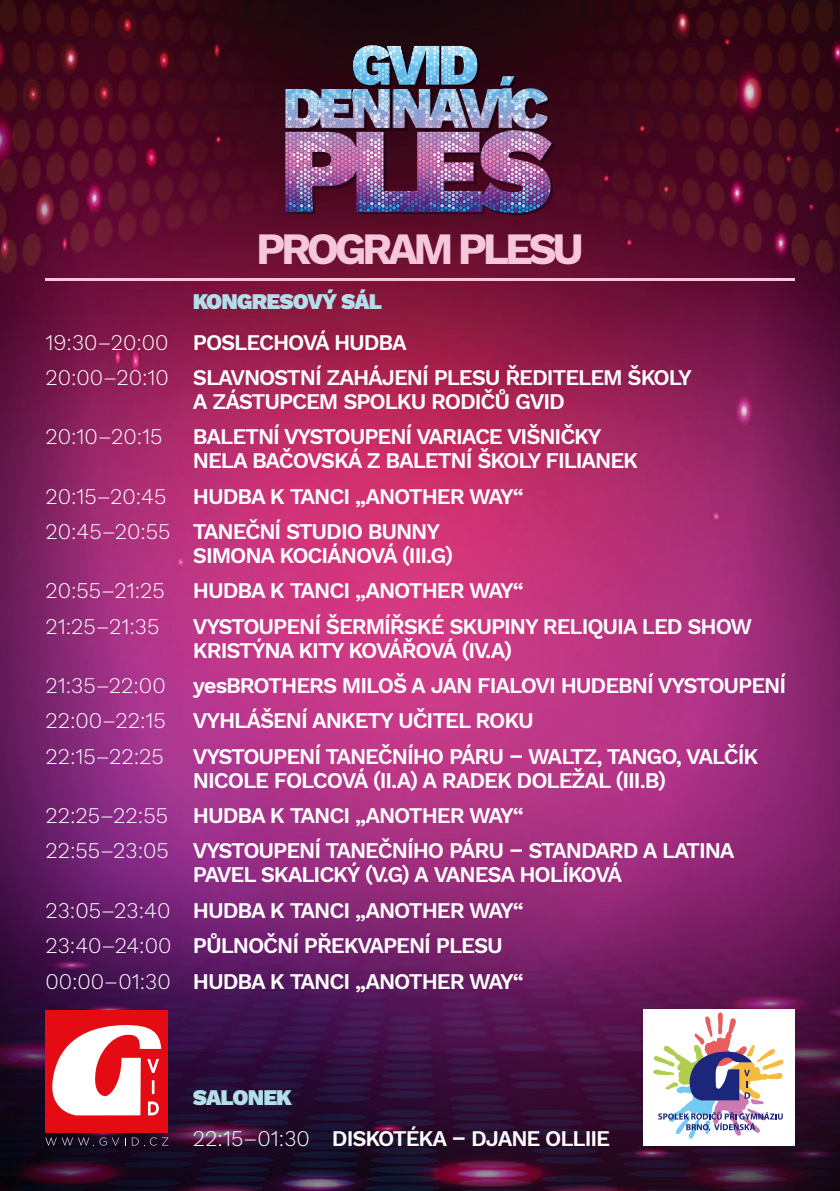
<style>
.page{position:relative;width:840px;height:1191px;background:#fff}
.page>*{position:absolute;margin:0;border:0;box-sizing:border-box;transform-origin:0 0}
.t1{font:700 44px "Work Sans";letter-spacing:-.1em;color:#f5c6dc}
.t2{font:600 22px/35.4px "Work Sans";letter-spacing:-.05em;color:#fff}
.t3{font:300 22px "Work Sans";color:#fff}
.s1{font-weight:900;color:#b2dfea}
.s2{font-weight:300}
</style>
<div class="page">
<img style="left:0;top:0;width:839px;height:1191px">
<div style="left:643px;top:1009px;width:151px;height:136px;background:#fff"></div>
<svg style="left:653px;top:1012px;width:130px;height:127px"></svg>
<div style="left:45px;top:1010px;width:123px;height:122px;background:#e40b14"></div>
<svg style="left:52px;top:1025px;width:109px;height:90px"></svg>
<svg style="left:45px;top:1137px;width:74px;height:8px"></svg>
<svg style="left:132px;top:1137px;width:36px;height:8px"></svg>
<hr style="left:45px;top:278px;width:749px;height:2px;background:#f5c6dc">
<img style="left:360px;top:85px;width:32px;height:3px">
<img style="left:401px;top:85px;width:40px;height:2px">
<img style="left:444px;top:52px;width:35px;height:35px">
<svg style="left:353px;top:45px;width:124px;height:40px"></svg>
<img style="left:285px;top:131px;width:266px;height:83px">
<img style="left:353px;top:64px;width:124px;height:6px">
<img style="left:289px;top:177px;width:260px;height:5px">
<h1 class="t1" style="left:256px;top:224px;width:329px">PROGRAM PLESU</h1>
<p class="t2" style="left:45px;top:282px;width:363px;line-height:41px;text-indent:147px"><span class="s1">KONGRESOVÝ SÁL<br></span><span class="s2">19:30–20:00</span> POSLECHOVÁ HUDBA</p>
<p class="t2" style="left:193px;top:366px;width:500px;line-height:24px;text-indent:-147px"><span class="s2">20:00–20:10</span> SLAVNOSTNÍ ZAHÁJENÍ PLESU ŘEDITELEM ŠKOLY<br>A ZÁSTUPCEM SPOLKU RODIČŮ GVID</p>
<p class="t3" style="left:45px;top:424px;width:119px">20:10–20:15</p>
<p class="t2" style="left:193px;top:426px;width:446px;line-height:24px">BALETNÍ VYSTOUPENÍ VARIACE VIŠNIČKY<br>NELA BAČOVSKÁ Z BALETNÍ ŠKOLY FILIANEK</p>
<p class="t2" style="left:45px;top:479px;width:480px"><span class="s2">20:15–20:45</span> HUDBA K TANCI „ANOTHER WAY“<br><span class="s2">20:45–20:55</span> TANEČNÍ STUDIO BUNNY</p>
<p class="t2" style="left:193px;top:539px;width:262px">SIMONA KOCIÁNOVÁ (III.G)</p>
<p class="t3" style="left:45px;top:578px;width:121px">20:55–21:25</p>
<p class="t2" style="left:193px;top:574px;width:332px">HUDBA K TANCI „ANOTHER WAY“</p>
<p class="t3" style="left:45px;top:613px;width:115px">21:25–21:35</p>
<p class="t2" style="left:193px;top:615px;width:560px;line-height:24px">VYSTOUPENÍ ŠERMÍŘSKÉ SKUPINY RELIQUIA LED SHOW<br>KRISTÝNA KITY KOVÁŘOVÁ (IV.A)</p>
<p class="t2" style="left:45px;top:669px;width:741px"><span class="s2">21:35–22:00</span> yesBROTHERS MILOŠ A JAN FIALOVI HUDEBNÍ VYSTOUPENÍ<br><span class="s2">22:00–22:15</span> VYHLÁŠENÍ ANKETY UČITEL ROKU<br><span class="s2">22:15–22:25</span></p>
<p class="t2" style="left:193px;top:745px;width:566px;line-height:24px">VYSTOUPENÍ TANEČNÍHO PÁRU – WALTZ, TANGO, VALČÍK<br>NICOLE FOLCOVÁ (II.A) A RADEK DOLEŽAL (III.B)</p>
<p class="t2" style="left:45px;top:799px;width:690px"><span class="s2">22:25–22:55</span> HUDBA K TANCI „ANOTHER WAY“<br><span class="s2">22:55–23:05</span> VYSTOUPENÍ TANEČNÍHO PÁRU – STANDARD A LATINA</p>
<p class="t2" style="left:45px;top:858px;width:578px;text-indent:147px">PAVEL SKALICKÝ (V.G) A VANESA HOLÍKOVÁ <span class="s2">23:05–23:40</span> HUDBA K TANCI „ANOTHER WAY“ <span class="s2">23:40–24:00</span> PŮLNOČNÍ PŘEKVAPENÍ PLESU <span class="s2">00:00–01:30</span> HUDBA K TANCI „ANOTHER WAY“</p>
<p class="t2" style="left:193px;top:1078px;width:418px;line-height:41px"><span class="s1">SALONEK<br></span><span class="s2">22:15–01:30</span> DISKOTÉKA – DJANE OLLIIE</p>
</div>
